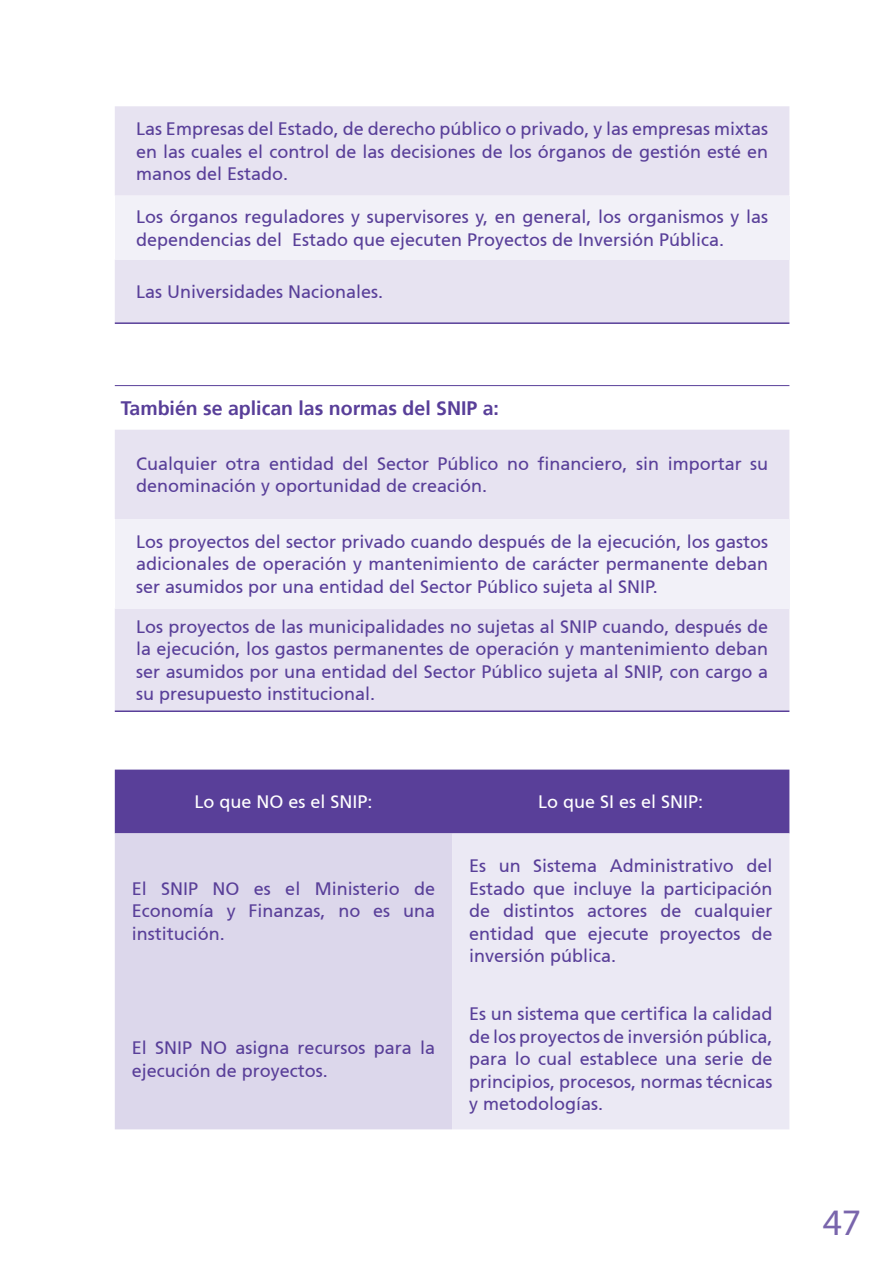
<style>
.page{position:relative;width:893px;height:1263px;background:#fff}
.page>*{position:absolute;margin:0;border:0;box-sizing:border-box;transform-origin:0 0}
.t1{font:37.5px "Myriad Pro";color:#7965ac}
.t2{font:700 19.5px "Frutiger 65";color:#593f99}
.t3{font:18px/22.5px "Frutiger 55 Roman";color:#593f99;text-align:justify}
.t4{font:18px "Frutiger 55 Roman";color:#fff}
</style>
<div class="page">
<div style="left:115px;top:106px;width:674px;height:216px;background:#e7e3f1"></div>
<div style="left:115px;top:196px;width:674px;height:63px;background:#f2f1f8"></div>
<hr style="left:115px;top:322px;width:674px;height:2px;background:#593f99">
<div style="left:115px;top:430px;width:674px;height:280px;background:#e7e3f1"></div>
<div style="left:115px;top:519px;width:674px;height:89px;background:#f2f1f8"></div>
<hr style="left:115px;top:710px;width:674px;height:2px;background:#593f99">
<hr style="left:115px;top:385px;width:674px;height:1px;background:#593f99">
<div style="left:115px;top:770px;width:674px;height:63px;background:#593f99"></div>
<div style="left:115px;top:833px;width:337px;height:296px;background:#dcd7eb"></div>
<div style="left:452px;top:833px;width:337px;height:296px;background:#ebe9f4"></div>
<p class="t3" style="left:136px;top:118px;width:634px">Las Empresas del Estado, de derecho público o privado, y las empresas mixtas en las cuales el control de las decisiones de los órganos de gestión esté en manos del Estado.</p>
<p class="t3" style="left:136px;top:206px;width:634px">Los órganos reguladores y supervisores y, en general, los organismos y las dependencias del Estado que ejecuten Proyectos de Inversión Pública.</p>
<p class="t3" style="left:136px;top:281px;width:249px">Las Universidades Nacionales.</p>
<p class="t2" style="left:121px;top:397px;width:380px">También se aplican las normas del SNIP a:</p>
<p class="t3" style="left:136px;top:452px;width:634px">Cualquier otra entidad del Sector Público no financiero, sin importar su denominación y oportunidad de creación.</p>
<p class="t3" style="left:136px;top:530px;width:634px">Los proyectos del sector privado cuando después de la ejecución, los gastos adicionales de operación y mantenimiento de carácter permanente deban ser asumidos por una entidad del Sector Público sujeta al SNIP.</p>
<p class="t3" style="left:136px;top:615px;width:634px">Los proyectos de las municipalidades no sujetas al SNIP cuando, después de la ejecución, los gastos permanentes de operación y mantenimiento deban ser asumidos por una entidad del Sector Público sujeta al SNIP, con cargo a su presupuesto institucional.</p>
<p class="t4" style="left:194px;top:791px;width:180px">Lo que NO es el SNIP:</p>
<p class="t4" style="left:538px;top:791px;width:167px">Lo que SI es el SNIP:</p>
<p class="t3" style="left:132px;top:877px;width:305px">El SNIP NO es el Ministerio de Economía y Finanzas, no es una institución.</p>
<p class="t3" style="left:132px;top:1036px;width:305px">El SNIP NO asigna recursos para la ejecución de proyectos.</p>
<p class="t3" style="left:469px;top:855px;width:305px">Es un Sistema Administrativo del Estado que incluye la participación de distintos actores de cualquier entidad que ejecute proyectos de inversión pública.</p>
<p class="t3" style="left:469px;top:1003px;width:305px">Es un sistema que certifica la calidad de los proyectos de inversión pública, para lo cual establece una serie de principios, procesos, normas técnicas y metodologías.</p>
<h1 class="t1" style="left:823px;top:1199px;width:40px">47</h1>
</div>
